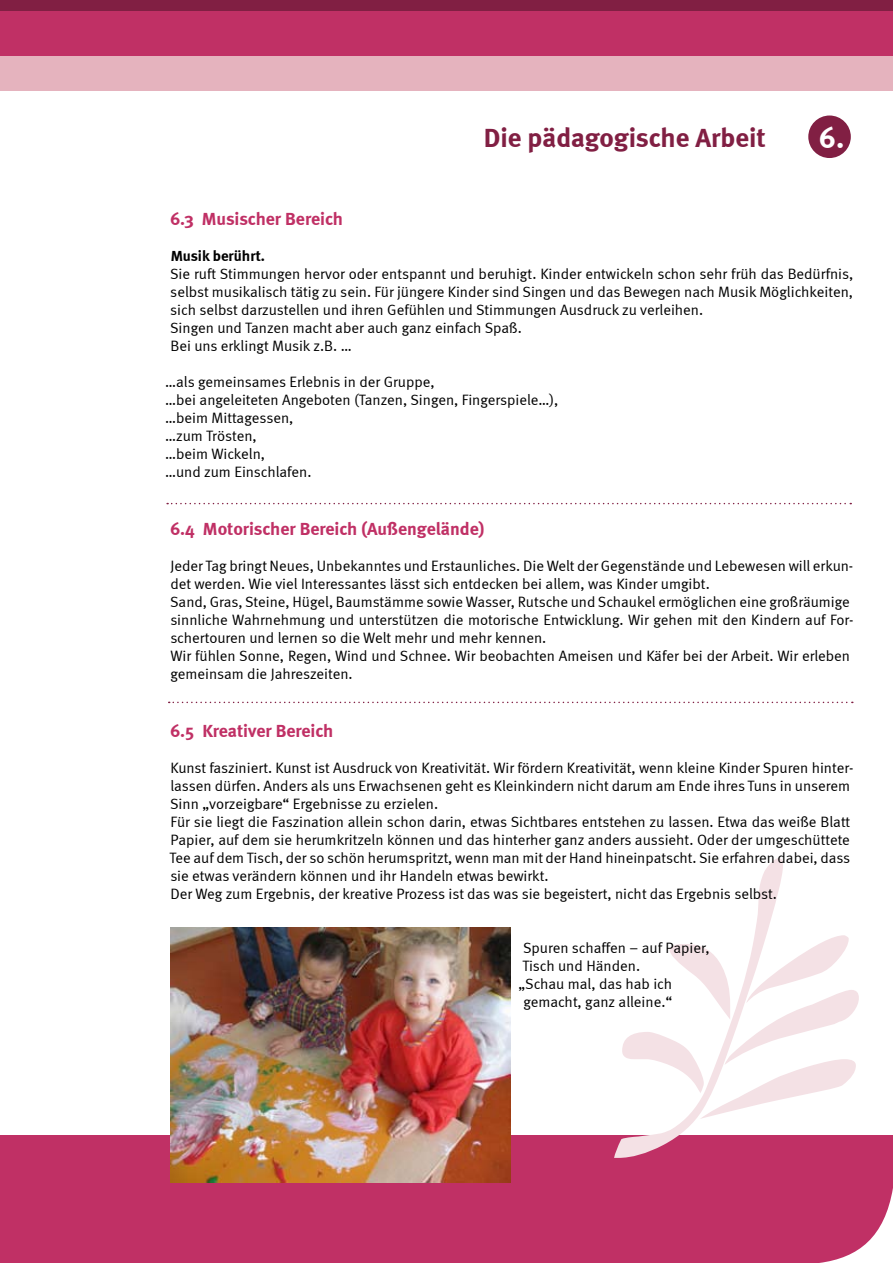
<style>
.page{position:relative;width:893px;height:1263px;background:#fff}
.page>*{position:absolute;margin:0;border:0;box-sizing:border-box;transform-origin:0 0}
.t1{font:700 30px "Meta";color:#fff}
.t2{font:700 27px "Meta";color:#811f43}
.t3{font:700 18px "Meta";color:#c03065}
.t4{font:15px/18px "Meta Normal";color:#000}
.t5{font:700 15px "Meta";color:#000}
</style>
<div class="page">
<div style="left:1px;top:1135px;width:892px;height:128px;background:#c03065"></div>
<svg style="left:614px;top:858px;width:245px;height:300px"></svg>
<div style="left:808px;top:115px;width:43px;height:43px;background:#811f43;border-radius:50%"></div>
<div style="left:0;top:0;width:893px;height:58px;background:#c03065"></div>
<div style="left:0;top:0;width:893px;height:11px;background:#811f43"></div>
<svg style="left:819px;top:1188px;width:74px;height:75px"></svg>
<div style="left:0;top:56px;width:893px;height:34px;background:#e5b3be"></div>
<svg style="left:167px;top:503px;width:684px;height:1px"></svg>
<svg style="left:169px;top:702px;width:684px;height:1px"></svg>
<img style="left:170px;top:928px;width:340px;height:255px">
<h2 class="t2" style="left:484px;top:122px;width:283px">Die pädagogische Arbeit</h2>
<h1 class="t1" style="left:819px;top:119px;width:27px">6.</h1>
<p class="t3" style="left:170px;top:208px;width:174px">6.3 Musischer Bereich</p>
<p class="t5" style="left:171px;top:247px;width:96px">Musik berührt.</p>
<p class="t4" style="left:170px;top:265px;width:685px">Sie ruft Stimmungen hervor oder entspannt und beruhigt. Kinder entwickeln schon sehr früh das Bedürfnis, selbst musikalisch tätig zu sein. Für jüngere Kinder sind Singen und das Bewegen nach Musik Möglichkeiten, sich selbst darzustellen und ihren Gefühlen und Stimmungen Ausdruck zu verleihen.<br>Singen und Tanzen macht aber auch ganz einfach Spaß.<br>Bei uns erklingt Musik z.B. …</p>
<p class="t4" style="left:165px;top:373px;width:395px">…als gemeinsames Erlebnis in der Gruppe,<br>…bei angeleiteten Angeboten (Tanzen, Singen, Fingerspiele…), …beim Mittagessen,<br>…zum Trösten,<br>…beim Wickeln,<br>…und zum Einschlafen.</p>
<p class="t3" style="left:170px;top:518px;width:316px">6.4 Motorischer Bereich (Außengelände)</p>
<p class="t4" style="left:170px;top:557px;width:685px">Jeder Tag bringt Neues, Unbekanntes und Erstaunliches. Die Welt der Gegenstände und Lebewesen will erkun&shy;det werden. Wie viel Interessantes lässt sich entdecken bei allem, was Kinder umgibt.<br>Sand, Gras, Steine, Hügel, Baumstämme sowie Wasser, Rutsche und Schaukel ermöglichen eine großräumige sinnliche Wahrnehmung und unterstützen die motorische Entwicklung. Wir gehen mit den Kindern auf For&shy;schertouren und lernen so die Welt mehr und mehr kennen.<br>Wir fühlen Sonne, Regen, Wind und Schnee. Wir beobachten Ameisen und Käfer bei der Arbeit. Wir erleben gemeinsam die Jahreszeiten.</p>
<p class="t3" style="left:170px;top:720px;width:165px">6.5 Kreativer Bereich</p>
<p class="t4" style="left:169px;top:758px;width:685px">Kunst fasziniert. Kunst ist Ausdruck von Kreativität. Wir fördern Kreativität, wenn kleine Kinder Spuren hinter&shy;lassen dürfen. Anders als uns Erwachsenen geht es Kleinkindern nicht darum am Ende ihres Tuns in unserem Sinn „vorzeigbare“ Ergebnisse zu erzielen.<br>Für sie liegt die Faszination allein schon darin, etwas Sichtbares entstehen zu lassen. Etwa das weiße Blatt Papier, auf dem sie herumkritzeln können und das hinterher ganz anders aussieht. Oder der umgeschüttete Tee auf dem Tisch, der so schön herumspritzt, wenn man mit der Hand hineinpatscht. Sie erfahren dabei, dass sie etwas verändern können und ihr Handeln etwas bewirkt.<br>Der Weg zum Ergebnis, der kreative Prozess ist das was sie begeistert, nicht das Ergebnis selbst.</p>
<p class="t4" style="left:523px;top:938px;width:188px">Spuren schaffen – auf Papier,</p>
<p class="t4" style="left:522px;top:956px;width:119px">Tisch und Händen.</p>
<p class="t4" style="left:518px;top:974px;width:155px">„Schau mal, das hab ich</p>
<p class="t4" style="left:523px;top:992px;width:150px">gemacht, ganz alleine.“</p>
</div>
